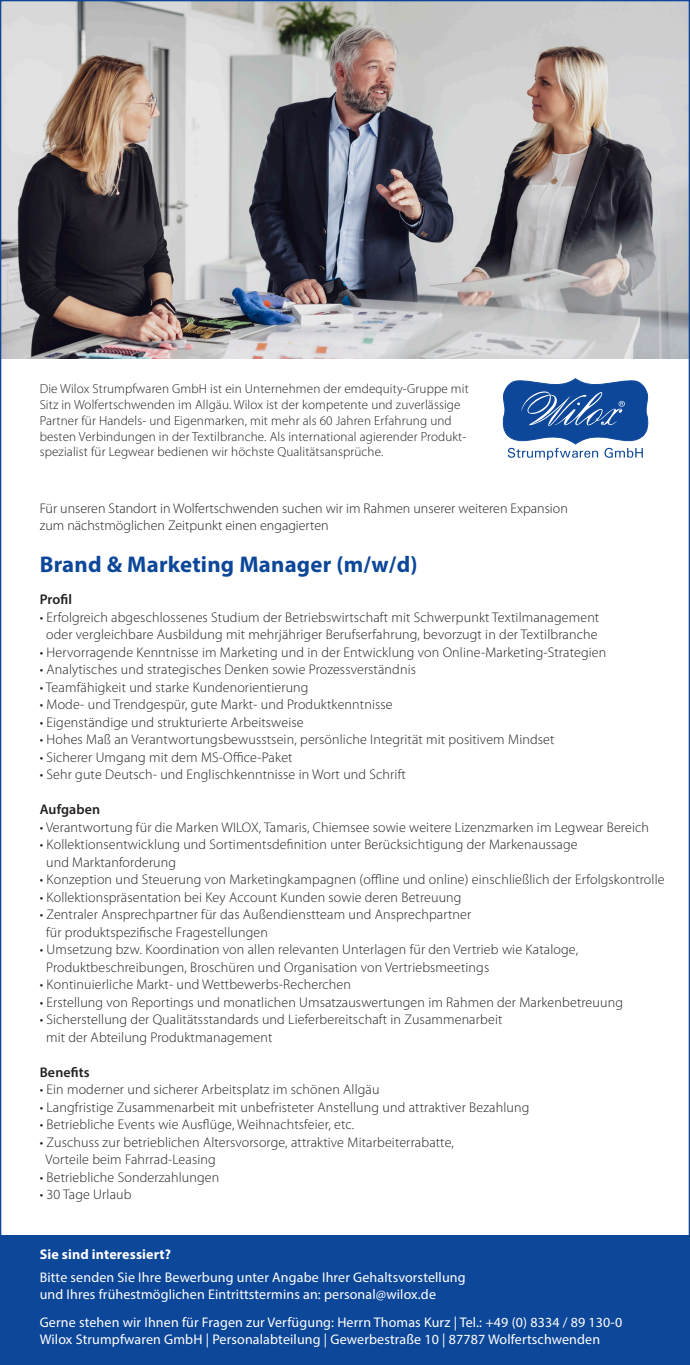
<style>
.page{position:relative;width:690px;height:1365px;background:#fff}
.page>*{position:absolute;margin:0;border:0;box-sizing:border-box;transform-origin:0 0}
.t1{font:700 22.75px "Myriad Pro";letter-spacing:.01em;color:#0d4799}
.t2{font:300 14px/17.5px "Myriad Pro";letter-spacing:.01em;color:#231f20}
.t3{font:14px/17.5px "Myriad Pro";letter-spacing:.01em;color:#fff}
.t4{font:600 14px "Myriad Pro";letter-spacing:.01em;color:#231f20}
.t5{font:700 14px "Myriad Pro";letter-spacing:.01em;color:#fff}
.t6{font:300 13.12px/15.8px "Myriad Pro";letter-spacing:.01em;color:#231f20}
</style>
<div class="page">
<img style="left:2px;top:2px;width:686px;height:356px">
<div style="left:0;top:1235px;width:690px;height:129px;background:#0d4799"></div>
<svg style="left:502px;top:378px;width:146px;height:82px"></svg>
<p class="t6" style="left:40px;top:381px;width:430px">Die Wilox Strumpfwaren GmbH ist ein Unternehmen der emdequity-Gruppe mit Sitz in Wolfertschwenden im Allgäu. Wilox ist der kompetente und zuverlässige Partner für Handels- und Eigenmarken, mit mehr als 60 Jahren Erfahrung und besten Verbindungen in der Textilbranche. Als international agierender Produkt&shy;spezialist für Legwear bedienen wir höchste Qualitätsansprüche.</p>
<p class="t2" style="left:40px;top:500px;width:529px;line-height:16.8px">Für unseren Standort in Wolfertschwenden suchen wir im Rahmen unserer weiteren Expansion zum nächstmöglichen Zeitpunkt einen engagierten</p>
<p class="t1" style="left:40px;top:549px;width:379px">Brand &amp; Marketing Manager (m/w/d)</p>
<p class="t4" style="left:40px;top:590px;width:34px">Profil</p>
<p class="t2" style="left:40px;top:608px;width:561px;text-align:center">• Erfolgreich abgeschlossenes Studium der Betriebswirtschaft mit Schwerpunkt Textilmanagement oder vergleichbare Ausbildung mit mehrjähriger Berufserfahrung, bevorzugt in der Textilbranche</p>
<p class="t2" style="left:40px;top:643px;width:568px">• Hervorragende Kenntnisse im Marketing und in der Entwicklung von Online-Marketing-Strategien</p>
<p class="t2" style="left:40px;top:661px;width:378px">• Analytisches und strategisches Denken sowie Prozessverständnis</p>
<p class="t2" style="left:40px;top:678px;width:270px">• Teamfähigkeit und starke Kundenorientierung</p>
<p class="t2" style="left:40px;top:696px;width:354px">• Mode- und Trendgespür, gute Markt- und Produktkenntnisse</p>
<p class="t2" style="left:40px;top:713px;width:265px">• Eigenständige und strukturierte Arbeitsweise</p>
<p class="t2" style="left:40px;top:731px;width:516px">• Hohes Maß an Verantwortungsbewusstsein, persönliche Integrität mit positivem Mindset</p>
<p class="t2" style="left:40px;top:748px;width:254px">• Sicherer Umgang mit dem MS-Office-Paket</p>
<p class="t2" style="left:40px;top:766px;width:368px">• Sehr gute Deutsch- und Englischkenntnisse in Wort und Schrift</p>
<p class="t4" style="left:40px;top:800px;width:62px">Aufgaben</p>
<p class="t2" style="left:40px;top:818px;width:610px">• Verantwortung für die Marken WILOX, Tamaris, Chiemsee sowie weitere Lizenzmarken im Legwear Bereich</p>
<p class="t2" style="left:46px;top:836px;width:533px;text-indent:-6px">• Kollektionsentwicklung und Sortimentsdefinition unter Berücksichtigung der Markenaussage und Marktanforderung</p>
<p class="t2" style="left:40px;top:871px;width:626px">• Konzeption und Steuerung von Marketingkampagnen (offline und online) einschließlich der Erfolgskontrolle</p>
<p class="t2" style="left:40px;top:888px;width:423px">• Kollektionspräsentation bei Key Account Kunden sowie deren Betreuung</p>
<p class="t2" style="left:46px;top:906px;width:426px;text-indent:-6px">• Zentraler Ansprechpartner für das Außendienstteam und Ansprechpartner für produktspezifische Fragestellungen</p>
<p class="t2" style="left:46px;top:941px;width:533px;text-indent:-6px">• Umsetzung bzw. Koordination von allen relevanten Unterlagen für den Vertrieb wie Kataloge,<br>Produktbeschreibungen, Broschüren und Organisation von Vertriebsmeetings</p>
<p class="t2" style="left:40px;top:976px;width:313px">• Kontinuierliche Markt- und Wettbewerbs-Recherchen</p>
<p class="t2" style="left:40px;top:993px;width:584px">• Erstellung von Reportings und monatlichen Umsatzauswertungen im Rahmen der Markenbetreuung</p>
<p class="t2" style="left:46px;top:1011px;width:457px;text-indent:-6px">• Sicherstellung der Qualitätsstandards und Lieferbereitschaft in Zusammenarbeit mit der Abteilung Produktmanagement</p>
<p class="t4" style="left:40px;top:1063px;width:52px">Benefits</p>
<p class="t2" style="left:40px;top:1081px;width:341px">• Ein moderner und sicherer Arbeitsplatz im schönen Allgäu</p>
<p class="t2" style="left:40px;top:1098px;width:491px">• Langfristige Zusammenarbeit mit unbefristeter Anstellung und attraktiver Bezahlung</p>
<p class="t2" style="left:40px;top:1116px;width:316px">• Betriebliche Events wie Ausflüge, Weihnachtsfeier, etc.</p>
<p class="t2" style="left:46px;top:1133px;width:410px;text-indent:-6px">• Zuschuss zur betrieblichen Altersvorsorge, attraktive Mitarbeiterrabatte,<br>Vorteile beim Fahrrad-Leasing</p>
<p class="t2" style="left:40px;top:1168px;width:181px">• Betriebliche Sonderzahlungen</p>
<p class="t2" style="left:40px;top:1186px;width:93px">• 30 Tage Urlaub</p>
<p class="t5" style="left:40px;top:1245px;width:133px">Sie sind interessiert?</p>
<p class="t3" style="left:40px;top:1267px;width:427px">Bitte senden Sie Ihre Bewerbung unter Angabe Ihrer Gehaltsvorstellung und Ihres frühestmöglichen Eintrittstermins an: personal@wilox.de</p>
<p class="t3" style="left:40px;top:1312px;width:584px">Gerne stehen wir Ihnen für Fragen zur Verfügung: Herrn Thomas Kurz | Tel.: +49 (0) 8334 / 89 130-0</p>
<p class="t3" style="left:40px;top:1330px;width:562px">Wilox Strumpfwaren GmbH | Personalabteilung | Gewerbestraße 10 | 87787 Wolfertschwenden</p>
</div>
